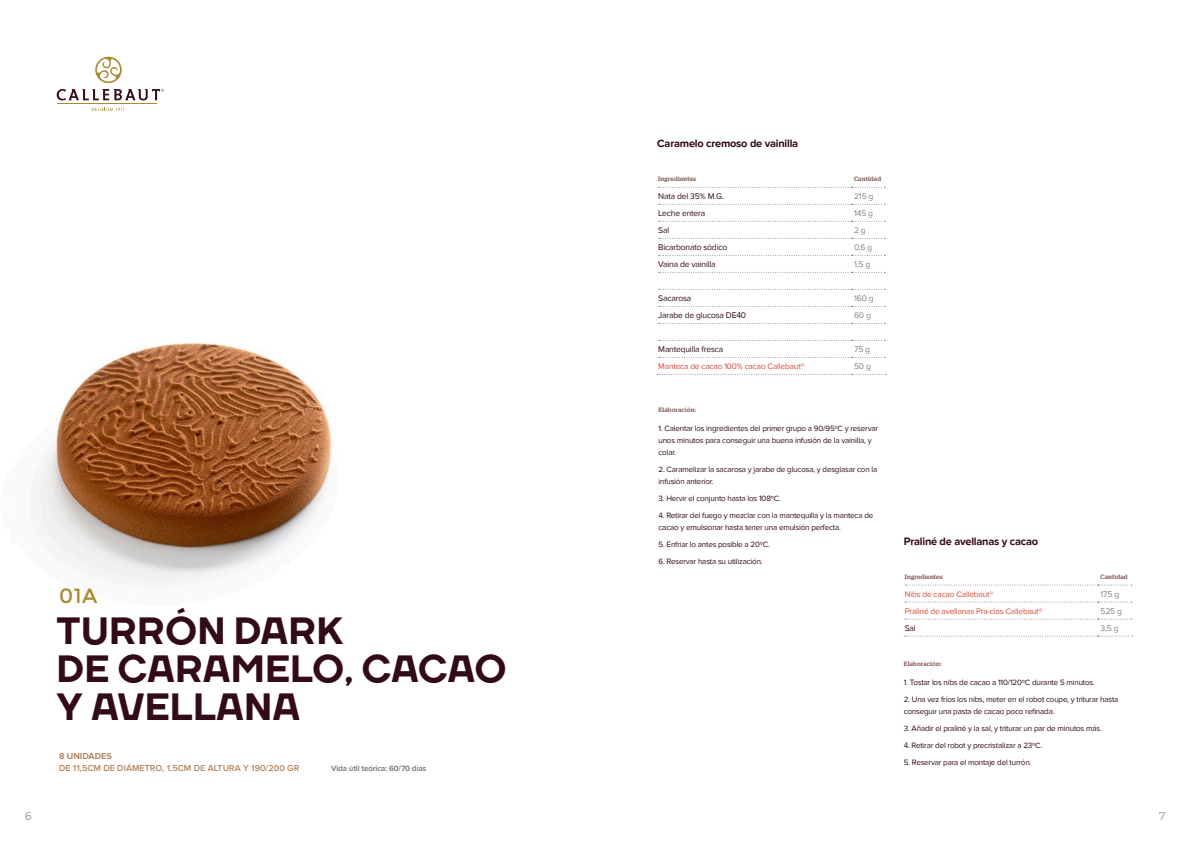
<style>
.page{position:relative;width:1191px;height:842px;background:#fff}
.page>*{position:absolute;margin:0;border:0;box-sizing:border-box;transform-origin:0 0}
.t1{font:800 38px/38px "TT Firs";letter-spacing:.02em;color:#320b16}
.t2{font:20.5px "Montserrat";color:#aa892c}
.t3{font:700 11px "Proxima Nova";letter-spacing:-.02em;color:#320b16}
.t4{font:300 11px "Montserrat";color:#808285}
.t5{font:600 9px "Proxima Nova";color:#b48663}
.t6{font:700 9px "Proxima Nova";color:#b48663}
.t7{font:8.5px "Proxima Nova";letter-spacing:-.02em;color:#320b16}
.t8{font:8.5px "Proxima Nova";letter-spacing:-.02em;color:#808285}
.t9{font:8.3px "Proxima Nova";letter-spacing:-.02em;color:#de4c34}
.ELABORACIO_2{font:8px/12px "Proxima Nova";letter-spacing:-.02em;color:#320b16}
.t10{font:700 8px "Proxima Nova";letter-spacing:-.02em;color:#808285}
.t11{font:500 6.3px "Stag";letter-spacing:.03em;color:#835c56}
</style>
<div class="page">
<img style="left:39px;top:343px;width:293px;height:239px">
<svg style="left:658px;top:204px;width:227px;height:1px"></svg>
<svg style="left:658px;top:221px;width:227px;height:1px"></svg>
<svg style="left:658px;top:238px;width:227px;height:1px"></svg>
<svg style="left:658px;top:255px;width:227px;height:1px"></svg>
<svg style="left:658px;top:272px;width:227px;height:1px"></svg>
<svg style="left:658px;top:289px;width:227px;height:1px"></svg>
<svg style="left:658px;top:306px;width:227px;height:1px"></svg>
<svg style="left:658px;top:323px;width:227px;height:1px"></svg>
<svg style="left:658px;top:340px;width:227px;height:1px"></svg>
<svg style="left:658px;top:357px;width:227px;height:1px"></svg>
<svg style="left:657px;top:374px;width:229px;height:1px"></svg>
<svg style="left:658px;top:187px;width:227px;height:1px"></svg>
<svg style="left:905px;top:602px;width:227px;height:1px"></svg>
<svg style="left:905px;top:619px;width:227px;height:1px"></svg>
<svg style="left:904px;top:636px;width:229px;height:1px"></svg>
<svg style="left:905px;top:585px;width:227px;height:1px"></svg>
<hr style="left:58px;top:103px;width:99px;height:1px;background:#aa892c">
<svg style="left:92px;top:108px;width:32px;height:3px"></svg>
<svg style="left:95px;top:57px;width:27px;height:26px"></svg>
<svg style="left:57px;top:89px;width:107px;height:11px"></svg>
<p class="t3" style="left:657px;top:137px;width:142px">Caramelo cremoso de vainilla</p>
<p class="t11" style="left:658px;top:175px;width:39px">Ingredientes</p>
<p class="t11" style="left:854px;top:175px;width:29px">Cantidad</p>
<p class="t7" style="left:658px;top:191px;width:67px">Nata del 35% M.G.</p>
<p class="t8" style="left:854px;top:191px;width:21px">215 g</p>
<p class="t7" style="left:658px;top:208px;width:48px">Leche entera</p>
<p class="t8" style="left:854px;top:208px;width:21px">145 g</p>
<p class="t7" style="left:658px;top:225px;width:13px">Sal</p>
<p class="t8" style="left:854px;top:225px;width:13px">2 g</p>
<p class="t7" style="left:658px;top:242px;width:71px">Bicarbonato sódico</p>
<p class="t8" style="left:854px;top:242px;width:20px">0,6 g</p>
<p class="t7" style="left:658px;top:259px;width:59px">Vaina de vainilla</p>
<p class="t8" style="left:854px;top:259px;width:18px">1,5 g</p>
<p class="t7" style="left:658px;top:293px;width:35px">Sacarosa</p>
<p class="t8" style="left:854px;top:293px;width:21px">160 g</p>
<p class="t7" style="left:658px;top:310px;width:89px">Jarabe de glucosa DE40</p>
<p class="t8" style="left:854px;top:310px;width:18px">60 g</p>
<p class="t7" style="left:658px;top:345px;width:67px">Mantequilla fresca</p>
<p class="t8" style="left:854px;top:345px;width:17px">75 g</p>
<p class="t9" style="left:658px;top:362px;width:148px">Manteca de cacao 100% cacao Callebaut®</p>
<p class="t8" style="left:854px;top:362px;width:18px">50 g</p>
<p class="t2" style="left:59px;top:583px;width:40px">01A</p>
<p class="t1" style="left:57px;top:612px;width:288px">TURRÓN DARK</p>
<p class="t1" style="left:57px;top:650px;width:451px">DE CARAMELO, CACAO<br>Y AVELLANA</p>
<p class="t6" style="left:59px;top:751px;width:54px">8 UNIDADES</p>
<p class="t5" style="left:59px;top:763px;width:242px">DE 11,5CM DE DIÁMETRO, 1,5CM DE ALTURA Y 190/200 GR</p>
<p class="t10" style="left:331px;top:764px;width:97px">Vida útil teórica: 60/70 días</p>
<p class="t11" style="left:658px;top:406px;width:39px">Elaboración:</p>
<p class="ELABORACIO_2" style="left:658px;top:422px;width:221px">1. Calentar los ingredientes del primer grupo a 90/95ºC y reservar unos minutos para conseguir una buena infusión de la vainilla, y colar.</p>
<p class="ELABORACIO_2" style="left:658px;top:463px;width:220px">2. Caramelizar la sacarosa y jarabe de glucosa, y desglasar con la infusión anterior.</p>
<p class="ELABORACIO_2" style="left:658px;top:492px;width:124px">3. Hervir el conjunto hasta los 108ºC.</p>
<p class="ELABORACIO_2" style="left:658px;top:509px;width:216px">4. Retirar del fuego y mezclar con la mantequilla y la manteca de cacao y emulsionar hasta tener una emulsión perfecta.</p>
<p class="ELABORACIO_2" style="left:658px;top:538px;width:113px">5. Enfriar lo antes posible a 20ºC.</p>
<p class="ELABORACIO_2" style="left:658px;top:555px;width:106px">6. Reservar hasta su utilización.</p>
<p class="t3" style="left:903px;top:535px;width:136px">Praliné de avellanas y cacao</p>
<p class="t11" style="left:904px;top:573px;width:39px">Ingredientes</p>
<p class="t11" style="left:1100px;top:573px;width:29px">Cantidad</p>
<p class="t9" style="left:904px;top:589px;width:90px">Nibs de cacao Callebaut®</p>
<p class="t8" style="left:1100px;top:589px;width:20px">175 g</p>
<p class="t9" style="left:904px;top:606px;width:139px">Praliné de avellanas Pra-clas Callebaut®</p>
<p class="t8" style="left:1100px;top:606px;width:23px">525 g</p>
<p class="t7" style="left:904px;top:623px;width:13px">Sal</p>
<p class="t8" style="left:1100px;top:623px;width:20px">3,5 g</p>
<p class="t11" style="left:903px;top:660px;width:39px">Elaboración:</p>
<p class="ELABORACIO_2" style="left:903px;top:676px;width:193px">1. Tostar los nibs de cacao a 110/120ºC durante 5 minutos.</p>
<p class="ELABORACIO_2" style="left:903px;top:693px;width:216px">2. Una vez fríos los nibs, meter en el robot coupe, y triturar hasta conseguir una pasta de cacao poco refinada.</p>
<p class="ELABORACIO_2" style="left:903px;top:722px;width:200px">3. Añadir el praliné y la sal, y triturar un par de minutos más.</p>
<p class="ELABORACIO_2" style="left:903px;top:739px;width:140px">4. Retirar del robot y precristalizar a 23ºC.</p>
<p class="ELABORACIO_2" style="left:903px;top:756px;width:129px">5. Reservar para el montaje del turrón.</p>
<h3 class="t4" style="left:25px;top:808px;width:9px">6</h3>
<h3 class="t4" style="left:1159px;top:808px;width:8px">7</h3>
</div>
